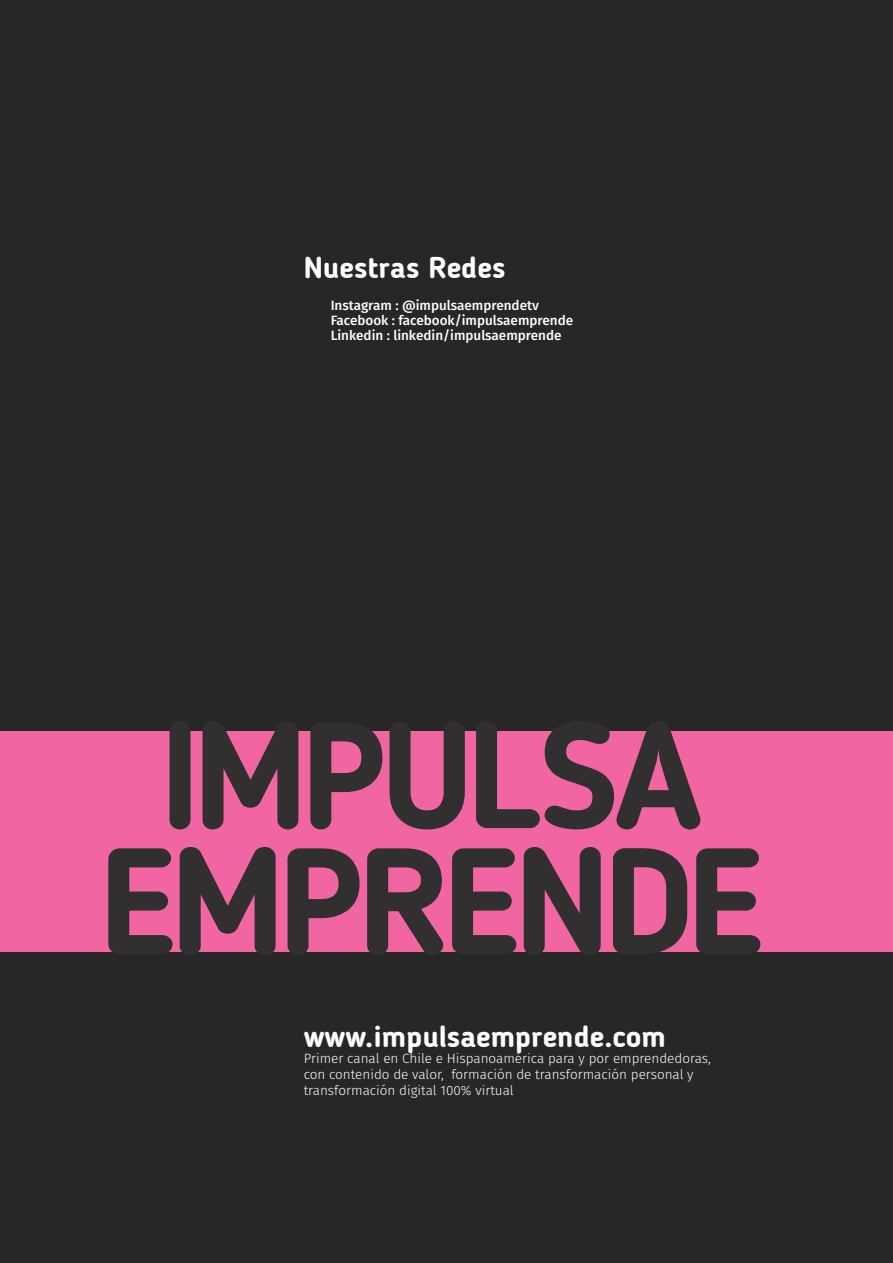
<style>
.page{position:relative;width:893px;height:1263px;background:#272727}
.page>*{position:absolute;margin:0;border:0;box-sizing:border-box;transform-origin:0 0}
.H1___No_Indent{font:700 150px "Blogger Sans";letter-spacing:-.04em;color:#312f30}
.t1{font:700 30px "Blogger Sans";color:#fff}
.t2{font:300 13.5px/16.2px "Fira Sans";color:#fff}
.t3{font:500 13.5px "Fira Sans";color:#fff}
</style>
<div class="page">
<div style="left:0;top:731px;width:893px;height:221px;background:#f166a2"></div>
<p class="t1" style="left:304px;top:250px;width:203px">Nuestras Redes</p>
<p class="t3" style="left:331px;top:294px;width:210px">Instagram : @impulsaemprendetv</p>
<p class="t3" style="left:331px;top:309px;width:244px">Facebook : facebook/impulsaemprende</p>
<p class="t3" style="left:331px;top:324px;width:232px">Linkedin : linkedin/impulsaemprende</p>
<p class="H1___No_Indent" style="left:160px;top:685px;width:544px">IMPULSA</p>
<p class="H1___No_Indent" style="left:99px;top:811px;width:666px">EMPRENDE</p>
<p class="t1" style="left:304px;top:1018px;width:364px">www.impulsaemprende.com</p>
<p class="t2" style="left:304px;top:1050px;width:409px">Primer canal en Chile e Hispanoamérica para y por emprendedoras, con contenido de valor, formación de transformación personal y transformación digital 100% virtual</p>
</div>
